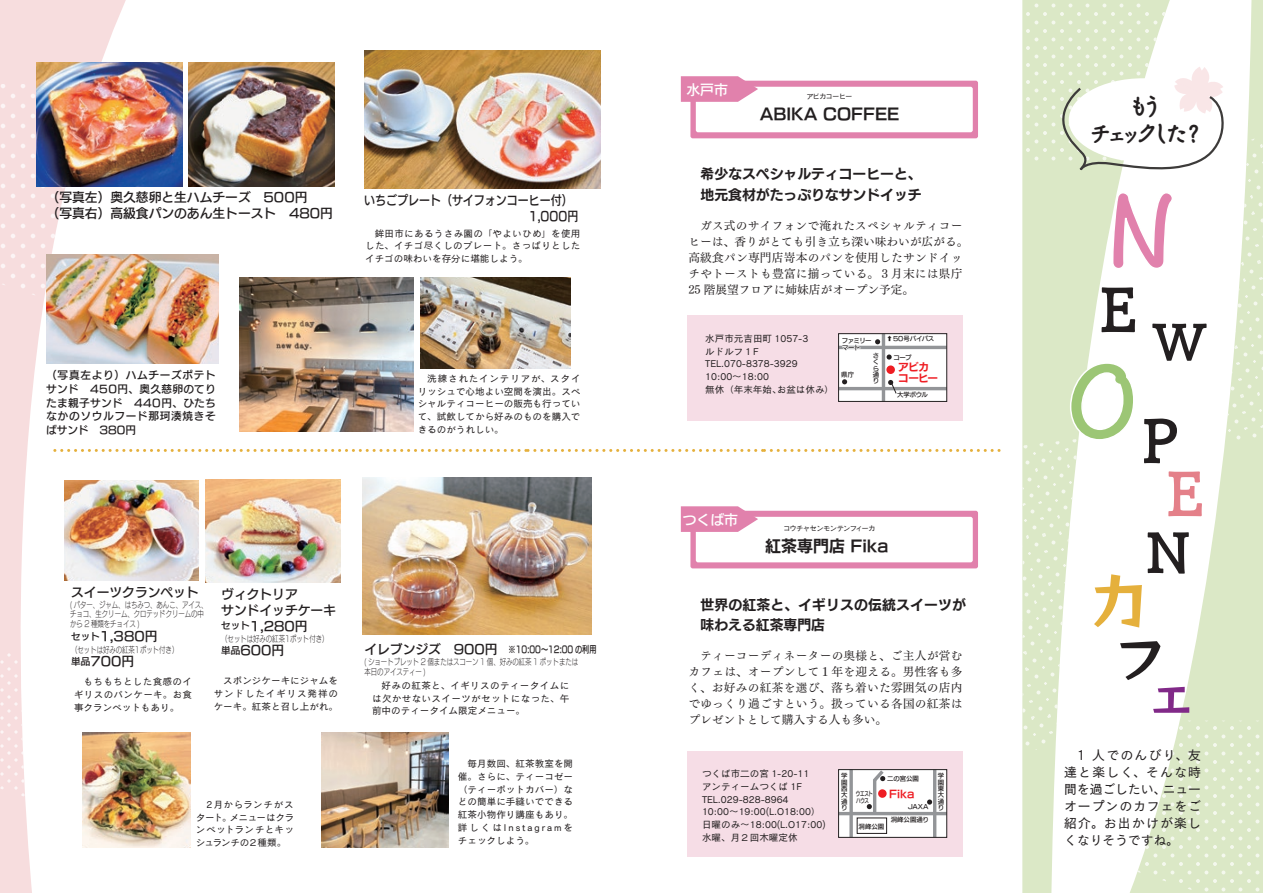
<style>
.page{position:relative;width:1263px;height:893px;background:#fff}
.page>*{position:absolute;margin:0;border:0;box-sizing:border-box;transform-origin:0 0}
.t1{font:100.95px "Kafu Marker Std B";color:#e181ac}
.t2{font:100.95px "Kafu Marker Std B";color:#9cc675}
.t3{font:60.6px "Tsuku Antique L Go Std B";color:#231f20}
.t4{font:60.6px "Rockn Roll One";color:#e5b03c}
.t5{font:60.6px "Tsuku Antique L Go Std B";color:#e48089}
.t6{font:55.5px "Tsuku Antique L Go Std B";color:#231f20}
.t7{font:50.55px "Rockn Roll One";color:#231f20}
.t8{font:50.55px "Rockn Roll One";color:#812988}
.t9{font:50.55px "Tsuku Antique L Go Std B";color:#231f20}
.t10{font:23.85px "Kafu Marker Std B";letter-spacing:-.395em;color:#231f20}
.t11{font:15.9px "New Rodin Pro B";color:#231f20}
.t12{font:13.8px/20.2px "New Rodin Pro B";color:#231f20}
.t13{font:13.8px "New Rodin Pro DB";color:#fff}
.t14{font:12.75px/15.9px "New Rodin Pro DB";color:#231f20}
.t15{font:12.75px/17px "New Cezanne Pro M";letter-spacing:.08em;color:#231f20}
.t16{font:12.75px "New Rodin Pro DB";color:#231f20;scale:.86 1}
.t17{font:12.75px "New Cezanne Pro M";letter-spacing:.105em;color:#231f20}
.t18{font:11.7px/15.9px "Tsuku Min Pro M";letter-spacing:.02em;color:#231f20}
.t19{font:10.65px/13.8px "New Rodin Pro DB";letter-spacing:.035em;color:#231f20;text-align:justify}
.t20{font:10.65px/11.7px "New Rodin Pro B";letter-spacing:-.03em;color:#ee1d23}
.t21{font:9.6px/12.8px "Cezanne Pro M";color:#231f20;text-align:justify}
.t22{font:9.6px/12.8px "Cezanne Pro M";letter-spacing:-.03em;color:#231f20}
.t23{font:9.6px "New Rodin Pro DB";color:#231f20;scale:.74 1}
.t24{font:9.6px "New Rodin Pro DB";color:#231f20}
.t25{font:8.55px/9.6px "New Rodin Pro L";color:#231f20;scale:.75 1}
.t26{font:7.5px "Cezanne Pro M";letter-spacing:-.11em;color:#231f20}
.t27{font:7.5px "Cezanne Pro M";letter-spacing:-.13em;color:#231f20}
.t28{font:6.45px/6.4px "New Rodin Pro DB";letter-spacing:-.01em;color:#231f20;text-align:justify}
.t29{font:6.45px/7.1px "New Rodin Pro DB";letter-spacing:-.085em;color:#231f20}
.t30{font:6.45px/7.1px "New Rodin Pro DB";letter-spacing:-.01em;color:#231f20;scale:.7 1}
</style>
<div class="page">
<svg style="left:0;top:0;width:133px;height:893px"></svg>
<svg style="left:0;top:84px;width:126px;height:265px"></svg>
<svg style="left:0;top:650px;width:126px;height:190px"></svg>
<svg style="left:55px;top:449px;width:944px;height:3px"></svg>
<img style="left:364px;top:50px;width:236px;height:138px">
<img style="left:188px;top:62px;width:147px;height:124px">
<img style="left:36px;top:62px;width:147px;height:125px">
<img style="left:46px;top:254px;width:172px;height:109px">
<img style="left:239px;top:277px;width:174px;height:154px">
<img style="left:420px;top:278px;width:151px;height:90px">
<img style="left:362px;top:477px;width:229px;height:158px">
<img style="left:206px;top:479px;width:134px;height:104px">
<img style="left:64px;top:480px;width:135px;height:100px">
<img style="left:321px;top:733px;width:128px;height:115px">
<img style="left:83px;top:733px;width:107px;height:114px">
<div style="left:687px;top:315px;width:275px;height:105px;background:#f6dde6"></div>
<div style="left:687px;top:751px;width:275px;height:105px;background:#f6dde6"></div>
<div style="left:690px;top:81px;width:288px;height:57px;background:linear-gradient(to right,#e181ac,#e181ac);border-radius:2px"></div>
<div style="left:696px;top:87px;width:277px;height:45px;background:#fff;border-radius:2px"></div>
<svg style="left:681px;top:76px;width:77px;height:26px;background:#e48fb5"></svg>
<div style="left:690px;top:511px;width:288px;height:57px;background:linear-gradient(to right,#e182ac,#e181ac);border-radius:2px"></div>
<div style="left:696px;top:517px;width:277px;height:45px;background:#fff;border-radius:2px"></div>
<svg style="left:681px;top:506px;width:77px;height:26px;background:#e48fb5"></svg>
<div style="left:838px;top:770px;width:109px;height:67px;background:#fff"></div>
<svg style="left:849px;top:833px;width:4px;height:3px"></svg>
<hr style="left:933px;top:770px;width:3px;height:67px;background:#939598">
<div style="left:857px;top:818px;width:30px;height:16px;border:1px solid #231f20"></div>
<svg style="left:840px;top:771px;width:105px;height:62px"></svg>
<div style="left:838px;top:769px;width:109px;height:69px;border:1px solid #231f20"></div>
<div style="left:838px;top:334px;width:109px;height:67px;background:#fff"></div>
<hr style="left:838px;top:387px;width:109px;height:3px;background:#939598">
<hr style="left:838px;top:346px;width:109px;height:3px;background:#939598">
<svg style="left:840px;top:335px;width:98px;height:65px"></svg>
<div style="left:886px;top:365px;width:9px;height:9px;background:#ee1d23;border-radius:50%"></div>
<div style="left:838px;top:333px;width:109px;height:69px;border:1px solid #231f20"></div>
<svg style="left:1022px;top:0;width:241px;height:893px"></svg>
<h3 class="t14" style="left:47px;top:188px;width:288px">（写真左）奥久慈卵と生ハムチーズ　500円<br>（写真右）高級食パンのあん生トースト　480円</h3>
<h3 class="t16" style="left:364px;top:190px;width:244px">いちごプレート（サイフォンコーヒー付(</h3>
<p class="t21" style="left:365px;top:226px;width:217px">　鉾田市にあるうさみ園の「やよいひめ」を使用した、イチゴ尽くしのプレート。さっぱりとしたイチゴの味わいを存分に堪能しよう。</p>
<p class="t19" style="left:46px;top:367px;width:171px">（写真左より）ハムチーズポテトサンド　450円、奥久慈卵のてりたま親子サンド　440円、ひたちなかのソウルフード那珂湊焼きそばサンド　380円</p>
<p class="t21" style="left:418px;top:372px;width:164px">　洗練されたインテリアが、スタイリッシュで心地よい空間を演出。スペシャルティコーヒーの販売も行っていて、試飲してから好みのものを購入できるのがうれしい。</p>
<h3 class="t14" style="left:71px;top:583px;width:129px">スイーツクランペット</h3>
<h3 class="t14" style="left:100px;top:628px;width:59px">1,380円</h3>
<p class="t25" style="left:70px;top:599px;width:185px">( バター、ジャム、はちみつ、あんこ、アイス、チョコ、生クリーム、クロテッドクリームの中から 2 種類をチョイス (</p>
<p class="t24" style="left:71px;top:628px;width:30px">セット</p>
<p class="t25" style="left:71px;top:644px;width:144px">（セットは好みの紅茶1ポット付き(</p>
<h3 class="t14" style="left:90px;top:652px;width:45px">700円</h3>
<p class="t24" style="left:71px;top:653px;width:21px">単品</p>
<p class="t21" style="left:74px;top:675px;width:119px">　もちもちとした食感のイギリスのパンケーキ。お食事クランペットもあり。</p>
<h3 class="t14" style="left:221px;top:585px;width:78px">ヴィクトリア</h3>
<h3 class="t14" style="left:221px;top:601px;width:116px">サンドイッチケーキ</h3>
<h3 class="t14" style="left:250px;top:617px;width:59px">1,280円</h3>
<p class="t24" style="left:221px;top:617px;width:30px">セット</p>
<p class="t25" style="left:221px;top:633px;width:144px">（セットは好みの紅茶1ポット付き(</p>
<h3 class="t14" style="left:240px;top:641px;width:45px">600円</h3>
<p class="t24" style="left:221px;top:642px;width:21px">単品</p>
<p class="t21" style="left:214px;top:674px;width:126px">　スポンジケーキにジャムをサンドしたイギリス発祥のケーキ。紅茶と召し上がれ。</p>
<p class="t21" style="left:196px;top:798px;width:100px;text-align:right">　2月からランチがスメニューはクラ</p>
<p class="t22" style="left:196px;top:810px;width:100px">タート。<br>ンペットランチとキッシュランチの２種類。</p>
<h3 class="t14" style="left:364px;top:640px;width:135px">イレブンジズ　900円</h3>
<p class="t23" style="left:509px;top:641px;width:120px">※10:00～12:00 の利用</p>
<p class="t25" style="left:365px;top:656px;width:286px">( ショートブレット 2 個またはスコーン 1 個、好みの紅茶 1 ポットまたは本日のアイスティー (</p>
<p class="t21" style="left:372px;top:679px;width:199px">　好みの紅茶と、イギリスのティータイムには欠かせないスイーツがセットになった、午前中のティータイム限定メニュー。</p>
<p class="t21" style="left:458px;top:757px;width:117px">　毎月数回、紅茶教室を開催。さらに、ティーコゼー（ティーポットカバー）などの簡単に手縫いでできる紅茶小物作り講座もあり。詳しくはInstagramをチェックしよう。</p>
<h3 class="t13" style="left:686px;top:78px;width:43px">水戸市</h3>
<p class="t27" style="left:806px;top:92px;width:48px">アビカコーヒー</p>
<h3 class="t11" style="left:760px;top:101px;width:141px">ABIKA COFFEE</h3>
<h3 class="t12" style="left:701px;top:163px;width:223px">希少なスペシャルティコーヒーと、地元食材がたっぷりなサンドイッチ</h3>
<p class="t18" style="left:688px;top:217px;width:281px">　ガス式のサイフォンで淹れたスペシャルティコーヒーは、香りがとても引き立ち深い味わいが広がる。高級食パン専門店嵜本のパンを使用したサンドイッチやトーストも豊富に揃っている。３月末には県庁<br>25 階展望フロアに姉妹店がオープン予定。</p>
<p class="t21" style="left:705px;top:332px;width:105px">水戸市元吉田町 1057-3</p>
<p class="t21" style="left:705px;top:344px;width:55px">ルドルフ１F</p>
<p class="t21" style="left:705px;top:357px;width:94px">TEL.070-8378-3929</p>
<p class="t21" style="left:705px;top:370px;width:65px">10:00~18:00</p>
<p class="t21" style="left:777px;top:383px;width:59px">お盆は休み(</p>
<p class="t28" style="left:887px;top:335px;width:49px">⇧50号バイパス</p>
<p class="t29" style="left:842px;top:337px;width:31px">ファミリーマート</p>
<p class="t28" style="left:873px;top:352px;width:8px;text-align:left">さくら通り</p>
<p class="t28" style="left:893px;top:354px;width:20px">コープ</p>
<p class="t28" style="left:897px;top:390px;width:32px">大学ボウル</p>
<p class="t28" style="left:841px;top:371px;width:14px">県庁</p>
<p class="t20" style="left:898px;top:360px;width:41px">アビカコーヒー</p>
<p class="t21" style="left:705px;top:383px;width:78px">無休（年末年始、</p>
<h3 class="t13" style="left:683px;top:508px;width:57px">つくば市</h3>
<p class="t26" style="left:783px;top:524px;width:94px">コウチャセンモンテンフィーカ</p>
<h3 class="t11" style="left:765px;top:533px;width:125px">紅茶専門店 Fika</h3>
<h3 class="t12" style="left:701px;top:593px;width:267px">世界の紅茶と、イギリスの伝統スイーツが味わえる紅茶専門店</h3>
<p class="t18" style="left:688px;top:647px;width:276px;text-align:justify">　ティーコーディネーターの奥様と、ご主人が営むカフェは、オープンして１年を迎える。男性客も多く、お好みの紅茶を選び、落ち着いた雰囲気の店内でゆっくり過ごすという。扱っている各国の紅茶はプレゼントとして購入する人も多い。</p>
<p class="t21" style="left:702px;top:767px;width:125px;text-align:left">つくば市二の宮 1-20-11<br>アンティームつくば 1F<br>TEL.029-828-8964<br>10:00～19:00 O.L( 18:00(日曜のみ～18:00 O.L( 17:00(水曜、月２回木曜定休</p>
<p class="t28" style="left:841px;top:772px;width:8px">学園西大通り</p>
<p class="t28" style="left:938px;top:772px;width:8px">学園東大通り</p>
<p class="t28" style="left:887px;top:775px;width:33px">二の宮公園</p>
<p class="t28" style="left:908px;top:803px;width:22px">JAXA</p>
<p class="t20" style="left:889px;top:787px;width:27px">Fika</p>
<p class="t30" style="left:856px;top:789px;width:26px">ウエストハウス</p>
<p class="t28" style="left:891px;top:816px;width:39px">洞峰公園通り</p>
<p class="t28" style="left:859px;top:823px;width:27px">洞峰公園</p>
<h3 class="t10" style="left:1127px;top:86px;width:38px">もう</h3>
<h3 class="t10" style="left:1088px;top:113px;width:101px">チェックした</h3>
<h3 class="t10" style="left:1182px;top:113px;width:25px">?</h3>
<h1 class="t1" style="left:1106px;top:143px;width:70px">N</h1>
<h2 class="t3" style="left:1100px;top:261px;width:39px">E</h2>
<h3 class="t9" style="left:1152px;top:301px;width:57px">W</h3>
<h1 class="t2" style="left:1067px;top:314px;width:72px">O</h1>
<h2 class="t3" style="left:1141px;top:392px;width:38px">P</h2>
<h2 class="t5" style="left:1167px;top:445px;width:39px">E</h2>
<h3 class="t6" style="left:1146px;top:508px;width:47px">N</h3>
<h2 class="t4" style="left:1087px;top:561px;width:56px">カ</h2>
<h3 class="t7" style="left:1115px;top:626px;width:47px">フ</h3>
<h3 class="t8" style="left:1141px;top:666px;width:49px">ェ</h3>
<h3 class="t15" style="left:1092px;top:745px;width:110px">人でのんびり、友</h3>
<h3 class="t15" style="left:1064px;top:745px;width:23px">　1</h3>
<h3 class="t17" style="left:1064px;top:761px;width:138px">達と楽しく、そんな時</h3>
<h3 class="t15" style="left:1163px;top:779px;width:40px">ニュー</h3>
<h3 class="t15" style="left:1064px;top:779px;width:138px">間を過ごしたい、<br>オープンのカフェをご紹介。お出かけが楽しくなりそうですね。</h3>
</div>
